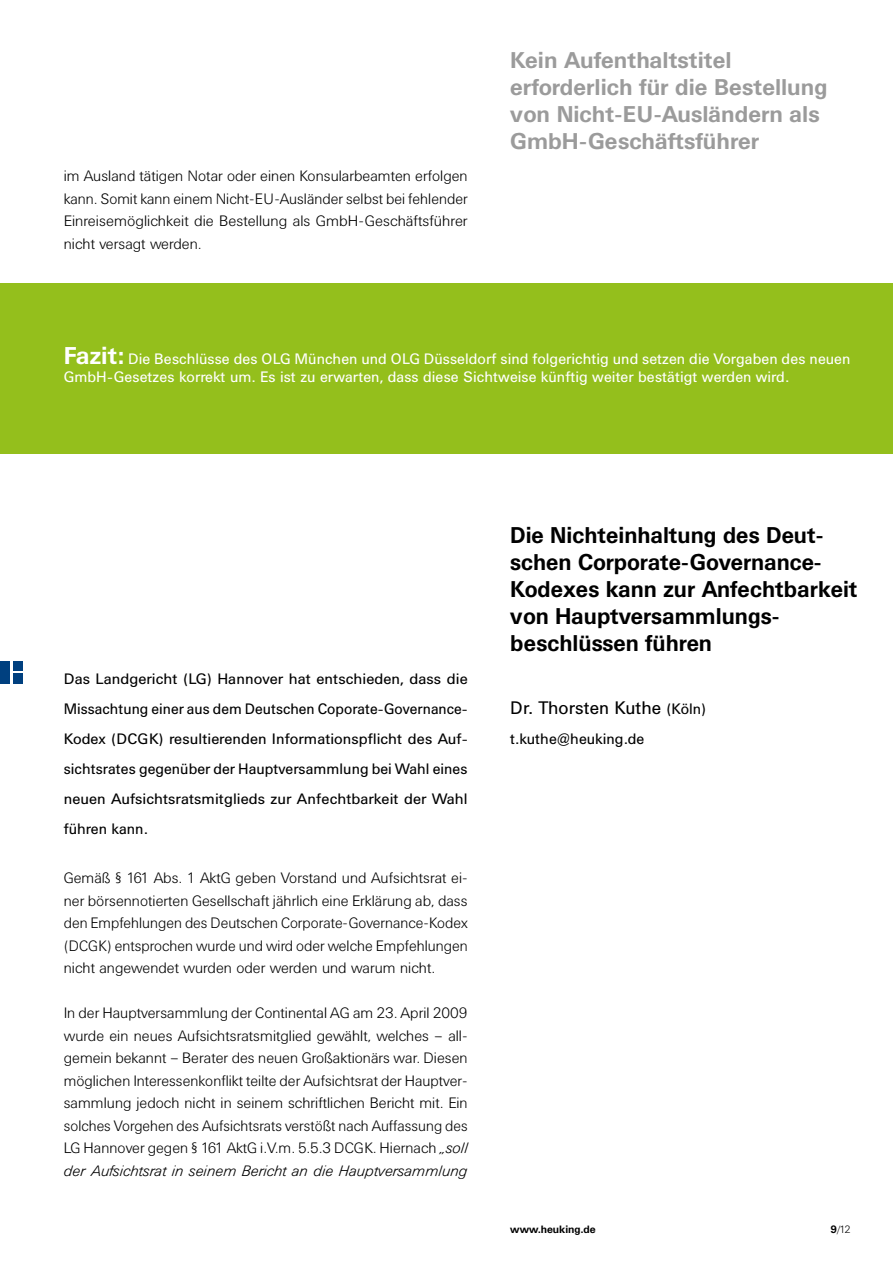
<style>
.page{position:relative;width:893px;height:1263px;background:#fff}
.page>*{position:absolute;margin:0;border:0;box-sizing:border-box;transform-origin:0 0}
.t1{font:700 22.5px/27px "Univers BQ";color:#000}
.t2{font:700 22.5px/27px "Univers BQ";color:#9b9b9b}
.t3{font:18px "Univers BQ";color:#000}
.t4{font:300 15px/22.5px "Univers BQ";color:#000;text-align:justify}
.t5{font:15px/30px "Univers BQ";color:#000;text-align:justify}
.t6{font:15px/18.8px "Univers BQ";color:#fff}
.t7{font:700 10.5px "Univers BQ";color:#000}
.t8{font:300 10.5px "Univers BQ";color:#000}
.s1{font-weight:700;font-size:24px}
.s2{font-style:italic}
.s3{font-size:15px}
.s4{font-weight:700}
</style>
<div class="page">
<div style="left:0;top:283px;width:893px;height:170px;background:#94bf1c"></div>
<div style="left:0;top:661px;width:10px;height:23px;background:#00407f"></div>
<div style="left:13px;top:661px;width:10px;height:9px;background:#00407f"></div>
<div style="left:13px;top:673px;width:10px;height:11px;background:#00407f"></div>
<p class="t4" style="left:64px;top:165px;width:405px">im Ausland tätigen Notar oder einen Konsularbeamten erfolgen kann. Somit kann einem Nicht-EU-Ausländer selbst bei fehlender Einreisemöglichkeit die Bestellung als GmbH-Geschäftsführer nicht versagt werden.</p>
<h1 class="t2" style="left:510px;top:47px;width:319px">Kein Aufenthaltstitel erforderlich für die Bestellung von Nicht-EU-Ausländern als<br>GmbH-Geschäftsführer</h1>
<p class="t6" style="left:64px;top:349px;width:788px"><span class="s1">Fazit:</span> Die Beschlüsse des OLG München und OLG Düsseldorf sind folgerichtig und setzen die Vorgaben des neuen<br>GmbH-Gesetzes korrekt um. Es ist zu erwarten, dass diese Sichtweise künftig weiter bestätigt werden wird.</p>
<p class="t5" style="left:64px;top:664px;width:405px">Das Landgericht (LG) Hannover hat entschieden, dass die Missachtung einer aus dem Deutschen Coporate-Governance-Kodex (DCGK) resultierenden Informationspflicht des Auf&shy;sichtsrates gegenüber der Hauptversammlung bei Wahl eines neuen Aufsichtsratsmitglieds zur Anfechtbarkeit der Wahl führen kann.</p>
<p class="t4" style="left:64px;top:867px;width:405px">Gemäß § 161 Abs. 1 AktG geben Vorstand und Aufsichtsrat ei&shy;ner börsennotierten Gesellschaft jährlich eine Erklärung ab, dass den Empfehlungen des Deutschen Corporate-Governance-Kodex (DCGK) entsprochen wurde und wird oder welche Empfehlungen nicht angewendet wurden oder werden und warum nicht.</p>
<p class="t4" style="left:64px;top:1002px;width:405px">In der Hauptversammlung der Continental AG am 23. April 2009 wurde ein neues Aufsichtsratsmitglied gewählt, welches – all&shy;gemein bekannt – Berater des neuen Großaktionärs war. Diesen möglichen Interessenkonflikt teilte der Aufsichtsrat der Hauptver&shy;sammlung jedoch nicht in seinem schriftlichen Bericht mit. Ein solches Vorgehen des Aufsichtsrats verstößt nach Auffassung des LG Hannover gegen § 161 AktG i.V.m. 5.5.3 DCGK. Hiernach <span class="s2">„soll der Aufsichtsrat in seinem Bericht an die Hauptversammlung</span></p>
<h1 class="t1" style="left:510px;top:522px;width:349px">Die Nichteinhaltung des Deut&shy;schen Corporate-Governance-<br>Kodexes kann zur Anfechtbarkeit von Hauptversammlungs&shy;beschlüssen führen</h1>
<p class="t3" style="left:510px;top:697px;width:198px">Dr. Thorsten Kuthe <span class="s3">(Köln)</span></p>
<p class="t5" style="left:510px;top:724px;width:136px">t.kuthe@heuking.de</p>
<p class="t7" style="left:510px;top:1223px;width:87px">www.heuking.de</p>
<p class="t8" style="left:831px;top:1224px;width:21px"><span class="s4">9</span>/12</p>
</div>
